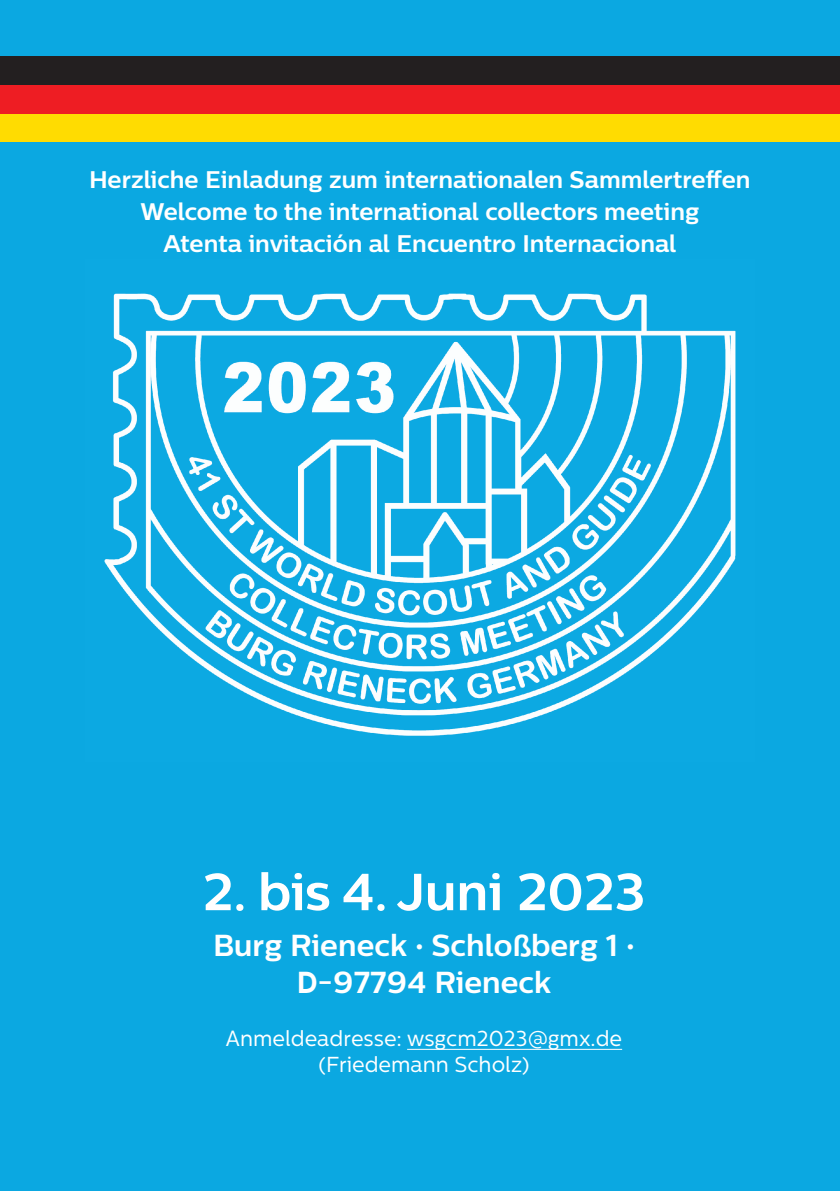
<style>
.page{position:relative;width:840px;height:1191px;background:#fff}
.page>*{position:absolute;margin:0;border:0;box-sizing:border-box;transform-origin:0 0}
.t1{font:700 52px "Centrale Sans";color:#fff}
.t2{font:700 30.4px/36.4px "Centrale Sans";color:#fff;text-align:center}
.t3{font:700 24px "Centrale Sans";color:#fff}
.t4{font:21.6px/26px "Centrale Sans";color:#fff;text-align:center}
.s1{font-style:inherit}
</style>
<div class="page">
<div style="left:0;top:0;width:839px;height:1191px;background:#0ba8e1"></div>
<img style="left:104px;top:293px;width:632px;height:443px">
<div style="left:0;top:57px;width:839px;height:28px;background:#231f20"></div>
<div style="left:0;top:113px;width:839px;height:29px;background:#ffdc01"></div>
<div style="left:0;top:85px;width:839px;height:28px;background:#ee1d23"></div>
<hr style="left:0;top:227px;width:1px;height:283px;background:#d4e9f8">
<hr style="left:407px;top:1048px;width:214px;height:1px;background:#fff">
<p class="t3" style="left:89px;top:169px;width:662px">Herzliche Einladung zum internationalen Sammlertreffen</p>
<p class="t3" style="left:140px;top:201px;width:560px">Welcome to the international collectors meeting</p>
<p class="t3" style="left:163px;top:233px;width:514px">Atenta invitación al Encuentro Internacional</p>
<p class="t1" style="left:203px;top:868px;width:443px">2. bis 4. Juni 2023</p>
<p class="t2" style="left:213px;top:927px;width:423px">Burg Rieneck · Schloßberg 1 ·<br><span class="s1">D-</span>97794 Rieneck</p>
<p class="t4" style="left:226px;top:1024px;width:397px">Anmeldeadresse: wsgcm2023@gmx.de (Friedemann Scholz)</p>
</div>
